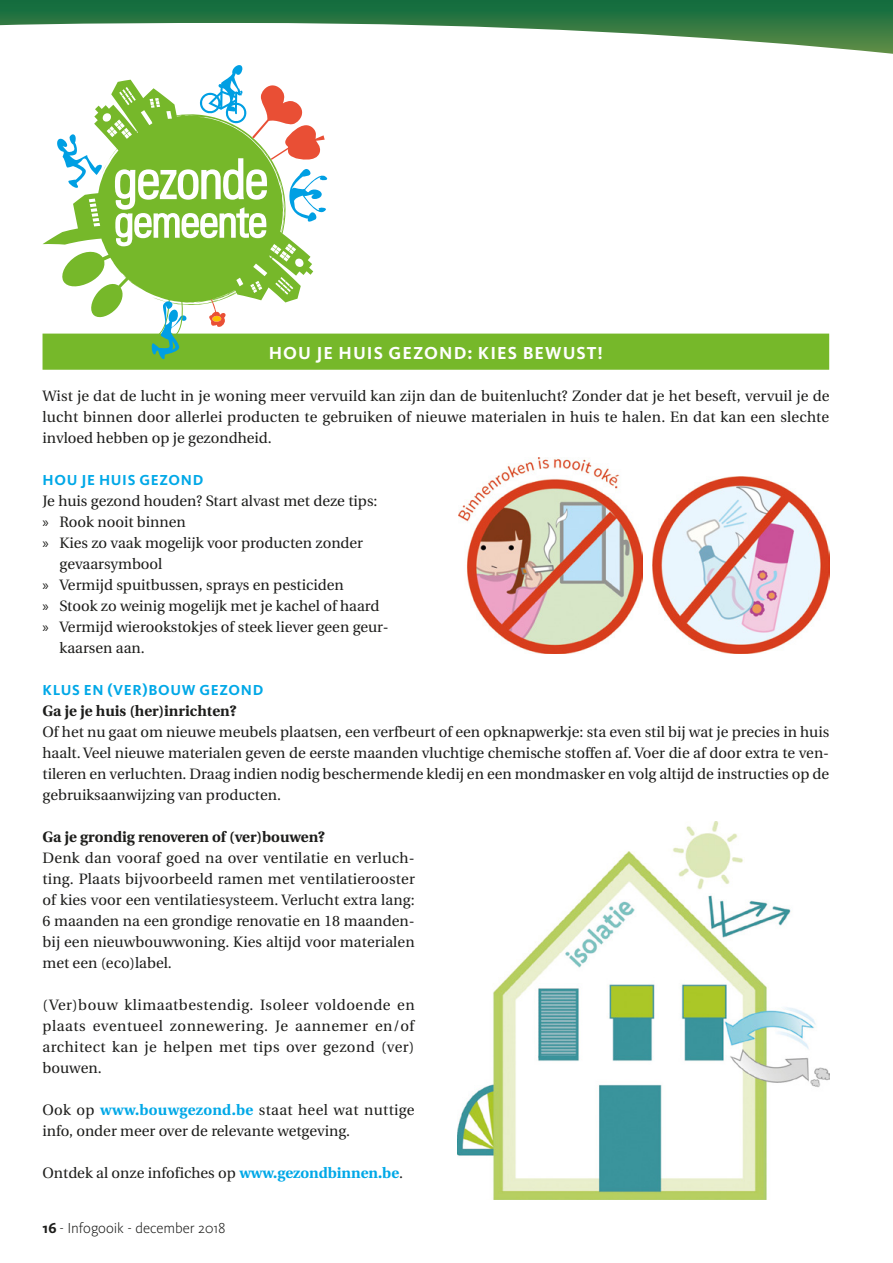
<style>
.page{position:relative;width:893px;height:1263px;background:#fff}
.page>*{position:absolute;margin:0;border:0;box-sizing:border-box;transform-origin:0 0}
.t1{font:700 18px "Kievit Pro";letter-spacing:.06em;color:#fff}
.t2{font:15px/21px "Heuristica";color:#1d1d1b;text-align:justify}
.t3{font:700 15px "Heuristica";color:#1d1d1b}
.t4{font:700 15px "Kievit Pro";letter-spacing:.045em;color:#00a8e7}
.t5{font:300 15px "Kievit Pro";letter-spacing:-.01em;color:#1d1d1b}
.s1{font-family:"Myriad Pro"}
.s2{font-weight:700;color:#00a8e7}
.s3{font-weight:700}
</style>
<div class="page">
<svg style="left:0;top:0;width:893px;height:54px"></svg>
<div style="left:43px;top:334px;width:786px;height:36px;background:#76b82a"></div>
<svg style="left:43px;top:87px;width:270px;height:247px"></svg>
<svg style="left:206px;top:299px;width:22px;height:30px"></svg>
<svg style="left:115px;top:65px;width:213px;height:181px"></svg>
<svg style="left:151px;top:298px;width:37px;height:62px"></svg>
<svg style="left:55px;top:132px;width:50px;height:57px"></svg>
<img style="left:459px;top:457px;width:183px;height:196px">
<img style="left:652px;top:477px;width:177px;height:176px">
<img style="left:457px;top:821px;width:372px;height:378px">
<p class="t1" style="left:269px;top:342px;width:82px">HOU JE HUIS</p>
<p class="t1" style="left:389px;top:342px;width:51px">G EZOND</p>
<p class="t1" style="left:467px;top:342px;width:93px">: KIES BEWUS</p>
<p class="t1" style="left:587px;top:342px;width:18px">T!</p>
<p class="t2" style="left:43px;top:386px;width:788px">Wist je dat de lucht in je woning meer vervuild kan zijn dan de buitenlucht? Zonder dat je het beseft, vervuil je de lucht binnen door allerlei producten te gebruiken of nieuwe materialen in huis te halen. En dat kan een slechte invloed hebben op je gezondheid.</p>
<p class="t4" style="left:43px;top:471px;width:162px">HOU JE HUIS GEZOND</p>
<p class="t2" style="left:43px;top:491px;width:336px">Je huis gezond houden? Start alvast met deze tips:</p>
<p class="t2" style="left:43px;top:512px;width:145px"><span class="s1">»</span> Rook nooit binnen</p>
<p class="t2" style="left:43px;top:533px;width:322px"><span class="s1">»</span> Kies zo vaak mogelijk voor producten zonder</p>
<p class="t2" style="left:60px;top:554px;width:104px">gevaarsymbool</p>
<p class="t2" style="left:43px;top:575px;width:303px"><span class="s1">»</span> Vermijd spuitbussen, sprays en pesticiden</p>
<p class="t2" style="left:43px;top:596px;width:338px"><span class="s1">»</span> Stook zo weinig mogelijk met je kachel of haard</p>
<p class="t2" style="left:43px;top:617px;width:348px"><span class="s1">»</span> Vermijd wierookstokjes of steek liever geen geur-</p>
<p class="t2" style="left:60px;top:638px;width:87px">kaarsen aan.</p>
<p class="t4" style="left:43px;top:681px;width:222px">KLUS EN (VER)BOUW GEZOND</p>
<p class="t3" style="left:43px;top:699px;width:196px">Ga je je huis (her)inrichten?</p>
<p class="t2" style="left:43px;top:722px;width:788px">Of het nu gaat om nieuwe meubels plaatsen, een verfbeurt of een opknapwerkje: sta even stil bij wat je precies in huis haalt. Veel nieuwe materialen geven de eerste maanden vluchtige chemische stoffen af. Voer die af door extra te ven&shy;tileren en verluchten. Draag indien nodig beschermende kledij en een mondmasker en volg altijd de instructies op de gebruiksaanwijzing van producten.</p>
<p class="t3" style="left:43px;top:825px;width:284px">Ga je grondig renoveren of (ver)bouwen?</p>
<p class="t2" style="left:43px;top:848px;width:374px">Denk dan vooraf goed na over ventilatie en verluch&shy;ting. Plaats bijvoorbeeld ramen met ventilatierooster of kies voor een ventilatiesysteem. Verlucht extra lang:<br>6 maanden na een grondige renovatie en 18 maanden&shy;bij een nieuwbouwwoning. Kies altijd voor materialen met een (eco)label.</p>
<p class="t2" style="left:43px;top:995px;width:374px">(Ver)bouw klimaatbestendig. Isoleer voldoende en plaats eventueel zonnewering. Je aannemer en/of architect kan je helpen met tips over gezond (ver) bouwen.</p>
<p class="t2" style="left:43px;top:1100px;width:374px">Ook op <span class="s2">www.bouwgezond.be</span> staat heel wat nuttige info, onder meer over de relevante wetgeving.</p>
<p class="t2" style="left:43px;top:1163px;width:362px">Ontdek al onze infofiches op <span class="s2">www.gezondbinnen.be</span>.</p>
<p class="t5" style="left:43px;top:1219px;width:185px"><span class="s3">16</span> - Infogooik - december 2018</p>
</div>
